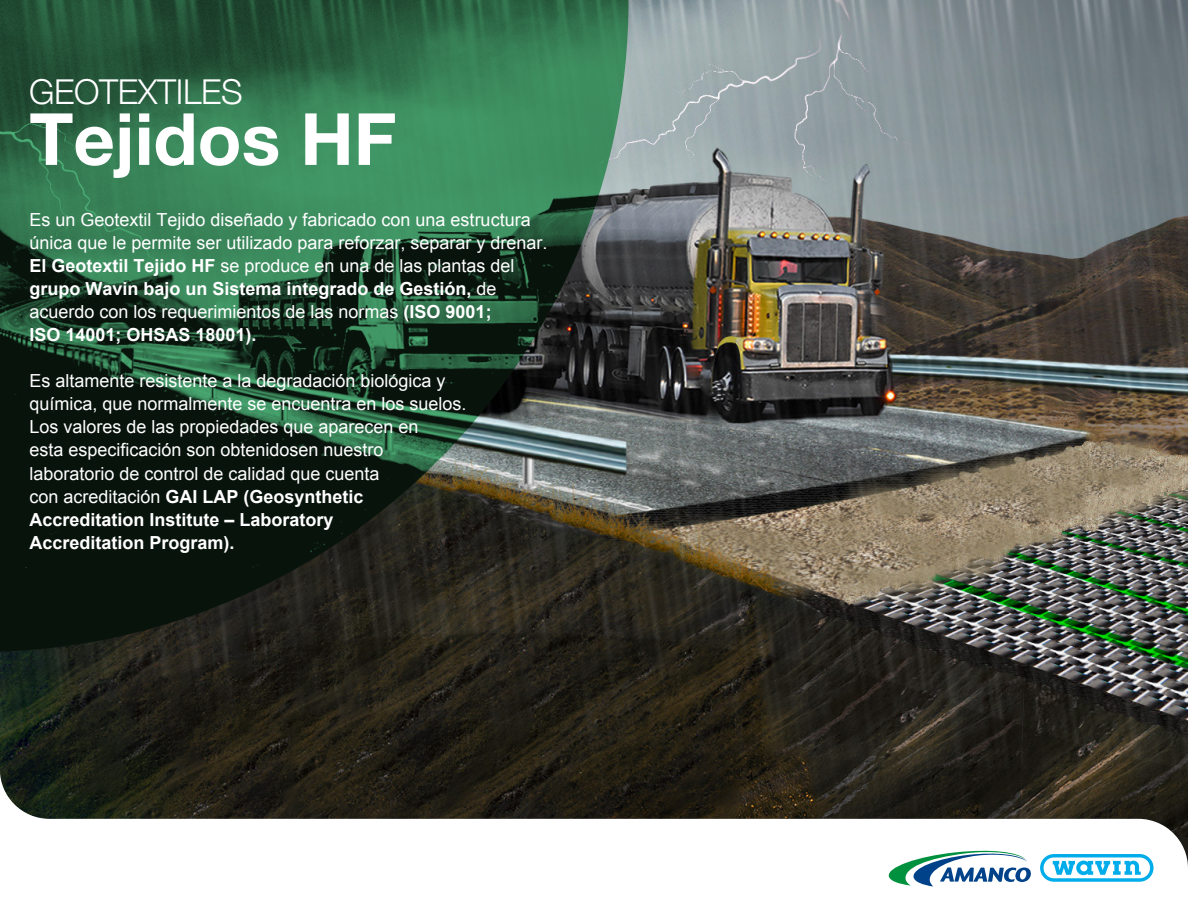
<style>
.page{position:relative;width:1188px;height:918px;background:#fff}
.page>*{position:absolute;margin:0;border:0;box-sizing:border-box;transform-origin:0 0}
.t1{font:700 72.15px "Helvetica Neue";color:#fff}
.t2{font:300 34.2px "Helvetica Neue";letter-spacing:-.01em;color:#fff}
.t3{font:18px/23.1px "Arial";color:#fff}
.s1{font-weight:700}
</style>
<div class="page">
<img style="left:0;top:0;width:1188px;height:769px">
<svg style="left:0;top:0;width:629px;height:652px;background:#274b35"></svg>
<svg style="left:0;top:769px;width:1188px;height:97px"></svg>
<svg style="left:887px;top:849px;width:144px;height:38px"></svg>
<svg style="left:1040px;top:854px;width:114px;height:28px"></svg>
<h2 class="t2" style="left:29px;top:65px;width:215px">GEOTEXTILES</h2>
<h1 class="t1" style="left:29px;top:83px;width:369px">Tejidos HF</h1>
<p class="t3" style="left:29px;top:208px;width:520px">Es un Geotextil Tejido diseñado y fabricado con una estructura única que le permite ser utilizado para reforzar, separar y drenar.<br><span class="s1">El Geotextil Tejido HF</span> se produce en una de las plantas del <span class="s1">grupo Wavin bajo un Sistema integrado de Gestión,</span> de acuerdo con los requerimientos de las normas <span class="s1">(ISO 9001;<br>ISO 14001; OHSAS 18001).</span></p>
<p class="t3" style="left:29px;top:370px;width:439px">Es altamente resistente a la degradación biológica y química, que normalmente se encuentra en los suelos.<br>Los valores de las propiedades que aparecen en<br>esta especificación son obtenidosen nuestro laboratorio de control de calidad que cuenta<br>con acreditación <span class="s1">GAI LAP (Geosynthetic Accreditation Institute – Laboratory<br>Accreditation Program).</span></p>
</div>
